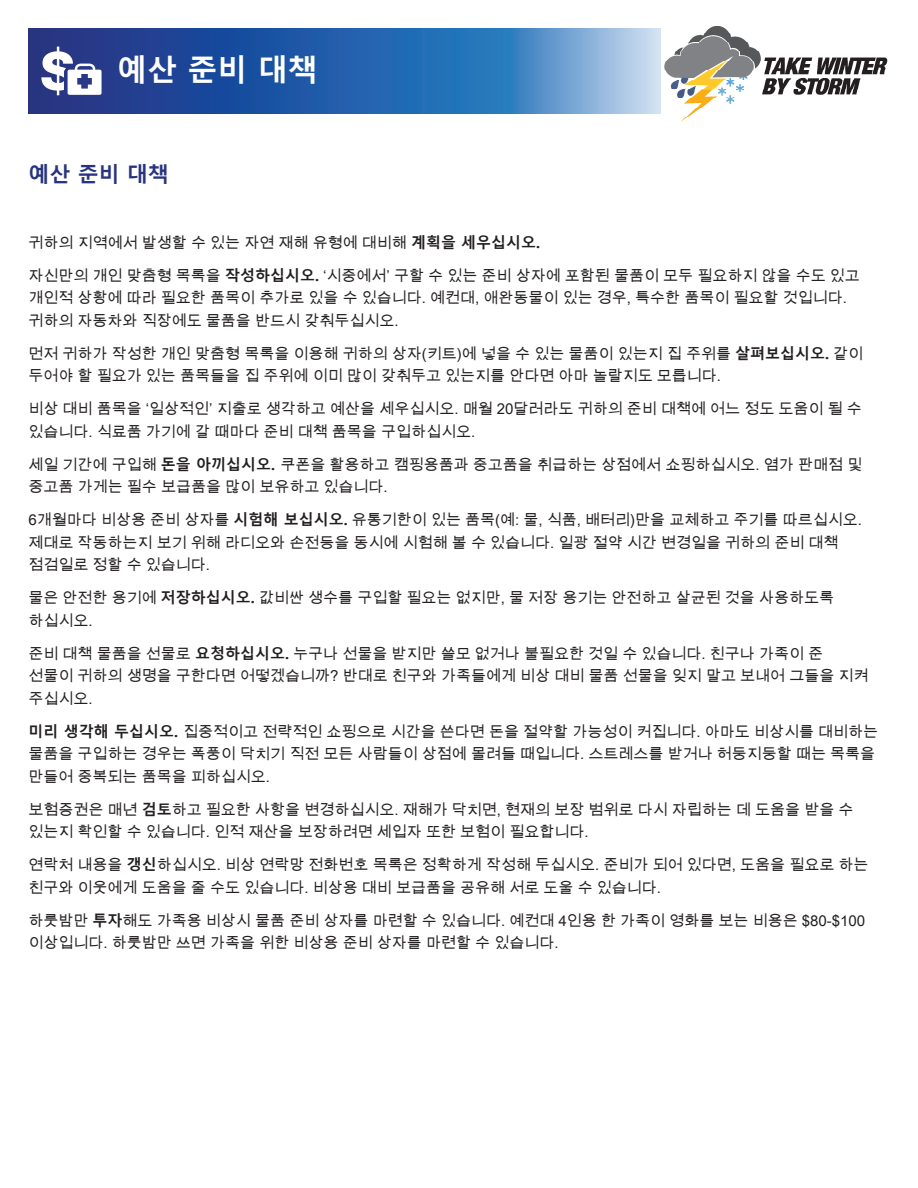
<style>
.page{position:relative;width:918px;height:1188px;background:#fff}
.page>*{position:absolute;margin:0;border:0;box-sizing:border-box;transform-origin:0 0}
.t1{font:700 30px "Malgun Gothic";color:#fff}
.t2{font:700 21px "Malgun Gothic";color:#28347f}
.t3{font:15px/22.5px "Arial Unicode MS";color:#231f20}
.s1{font-family:"Malgun Gothic";font-weight:700}
</style>
<div class="page">
<img style="left:28px;top:28px;width:633px;height:85px">
<svg style="left:41px;top:47px;width:61px;height:48px"></svg>
<img style="left:664px;top:26px;width:224px;height:96px">
<h1 class="t1" style="left:117px;top:53px;width:203px">예산 준비 대책</h1>
<h2 class="t2" style="left:28px;top:161px;width:142px">예산 준비 대책</h2>
<p class="t3" style="left:28px;top:231px;width:513px">귀하의 지역에서 발생할 수 있는 자연 재해 유형에 대비해 <span class="s1">계획을 세우십시오.</span></p>
<p class="t3" style="left:28px;top:264px;width:833px">자신만의 개인 맞춤형 목록을 <span class="s1">작성하십시오.</span> ‘시중에서’ 구할 수 있는 준비 상자에 포함된 물품이 모두 필요하지 않을 수도 있고 개인적 상황에 따라 필요한 품목이 추가로 있을 수 있습니다. 예컨대, 애완동물이 있는 경우, 특수한 품목이 필요할 것입니다. 귀하의 자동차와 직장에도 물품을 반드시 갖춰두십시오.</p>
<p class="t3" style="left:28px;top:342px;width:836px">먼저 귀하가 작성한 개인 맞춤형 목록을 이용해 귀하의 상자(키트)에 넣을 수 있는 물품이 있는지 집 주위를 <span class="s1">살펴보십시오.</span> 같이 두어야 할 필요가 있는 품목들을 집 주위에 이미 많이 갖춰두고 있는지를 안다면 아마 놀랄지도 모릅니다.</p>
<p class="t3" style="left:28px;top:397px;width:835px">비상 대비 품목을 ‘일상적인’ 지출로 생각하고 예산을 세우십시오. 매월 20달러라도 귀하의 준비 대책에 어느 정도 도움이 될 수 있습니다. 식료품 가기에 갈 때마다 준비 대책 품목을 구입하십시오.</p>
<p class="t3" style="left:28px;top:453px;width:835px">세일 기간에 구입해 <span class="s1">돈을 아끼십시오.</span> 쿠폰을 활용하고 캠핑용품과 중고품을 취급하는 상점에서 쇼핑하십시오. 염가 판매점 및 중고품 가게는 필수 보급품을 많이 보유하고 있습니다.</p>
<p class="t3" style="left:28px;top:508px;width:835px">6개월마다 비상용 준비 상자를 <span class="s1">시험해 보십시오.</span> 유통기한이 있는 품목(예: 물, 식품, 배터리)만을 교체하고 주기를 따르십시오. 제대로 작동하는지 보기 위해 라디오와 손전등을 동시에 시험해 볼 수 있습니다. 일광 절약 시간 변경일을 귀하의 준비 대책 점검일로 정할 수 있습니다.</p>
<p class="t3" style="left:28px;top:586px;width:807px">물은 안전한 용기에 <span class="s1">저장하십시오.</span> 값비싼 생수를 구입할 필요는 없지만, 물 저장 용기는 안전하고 살균된 것을 사용하도록 하십시오.</p>
<p class="t3" style="left:28px;top:642px;width:842px">준비 대책 물품을 선물로 <span class="s1">요청하십시오.</span> 누구나 선물을 받지만 쓸모 없거나 불필요한 것일 수 있습니다. 친구나 가족이 준 선물이 귀하의 생명을 구한다면 어떻겠습니까? 반대로 친구와 가족들에게 비상 대비 물품 선물을 잊지 말고 보내어 그들을 지켜 주십시오.</p>
<p class="t3" style="left:28px;top:720px;width:851px"><span class="s1">미리 생각해 두십시오.</span> 집중적이고 전략적인 쇼핑으로 시간을 쓴다면 돈을 절약할 가능성이 커집니다. 아마도 비상시를 대비하는 물품을 구입하는 경우는 폭풍이 닥치기 직전 모든 사람들이 상점에 몰려들 때입니다. 스트레스를 받거나 허둥지둥할 때는 목록을 만들어 중복되는 품목을 피하십시오.</p>
<p class="t3" style="left:28px;top:798px;width:827px">보험증권은 매년 <span class="s1">검토</span>하고 필요한 사항을 변경하십시오. 재해가 닥치면, 현재의 보장 범위로 다시 자립하는 데 도움을 받을 수 있는지 확인할 수 있습니다. 인적 재산을 보장하려면 세입자 또한 보험이 필요합니다.</p>
<p class="t3" style="left:28px;top:853px;width:842px">연락처 내용을 <span class="s1">갱신</span>하십시오. 비상 연락망 전화번호 목록은 정확하게 작성해 두십시오. 준비가 되어 있다면, 도움을 필요로 하는 친구와 이웃에게 도움을 줄 수도 있습니다. 비상용 대비 보급품을 공유해 서로 도울 수 있습니다.</p>
<p class="t3" style="left:28px;top:909px;width:838px">하룻밤만 <span class="s1">투자</span>해도 가족용 비상시 물품 준비 상자를 마련할 수 있습니다. 예컨대 4인용 한 가족이 영화를 보는 비용은 $80-$100 이상입니다. 하룻밤만 쓰면 가족을 위한 비상용 준비 상자를 마련할 수 있습니다.</p>
</div>
